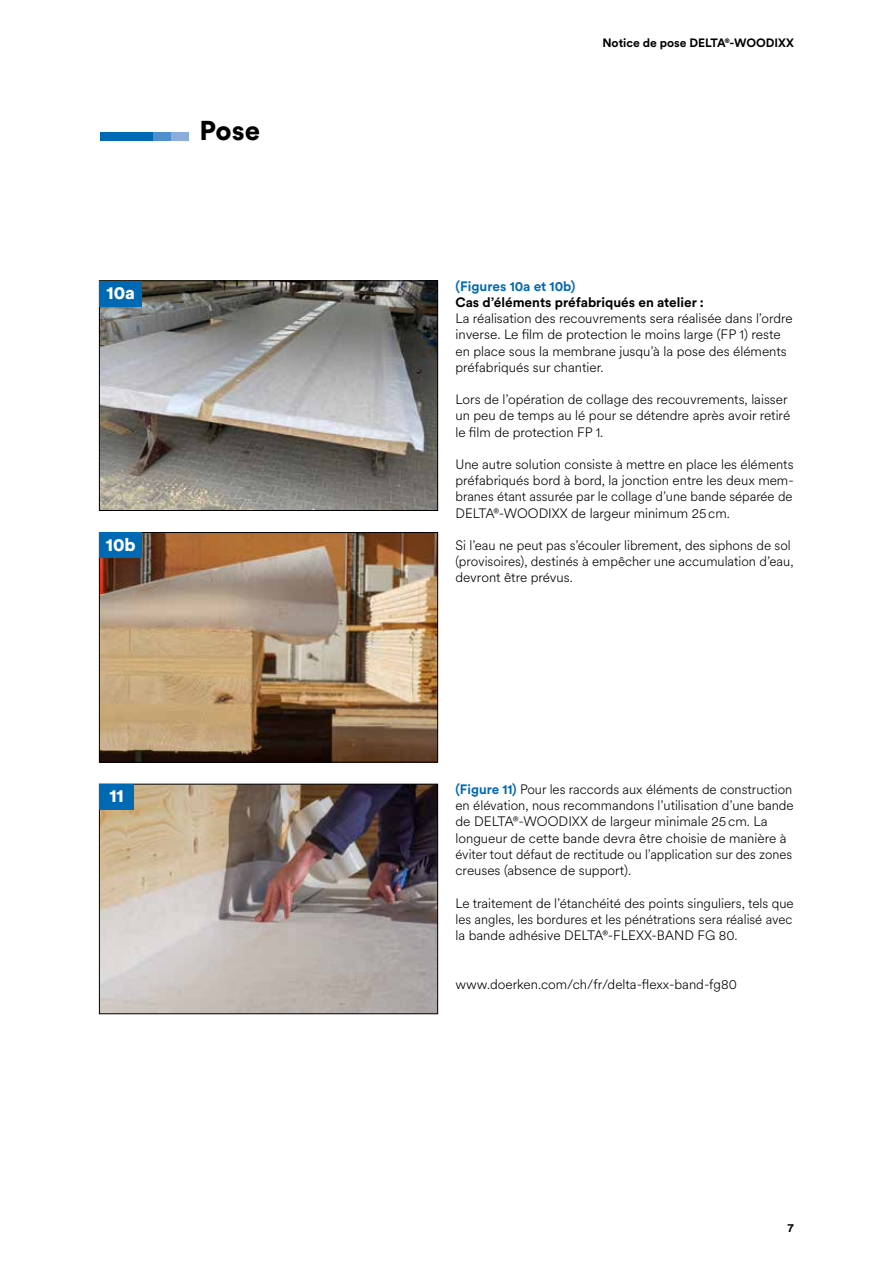
<style>
.page{position:relative;width:893px;height:1263px;background:#fff}
.page>*{position:absolute;margin:0;border:0;box-sizing:border-box;transform-origin:0 0}
.t1{font:900 27px "Circular XX";color:#000}
.t2{font:900 18px "Circular XX";color:#fff}
.t3{font:300 13.5px/16.2px "Circular XX";color:#000}
.t4{font:700 13.5px "Circular XX";color:#000}
.t5{font:700 13.5px "Circular XX";color:#0069b4}
.t6{font:700 12px "Circular XX";color:#000}
.s1{font-weight:700;color:#0069b4}
</style>
<div class="page">
<img style="left:101px;top:283px;width:335px;height:226px">
<div style="left:99px;top:281px;width:339px;height:230px;border:1px solid #000"></div>
<img style="left:101px;top:534px;width:335px;height:226px">
<div style="left:99px;top:532px;width:339px;height:230px;border:1px solid #000"></div>
<img style="left:101px;top:786px;width:335px;height:226px">
<div style="left:99px;top:784px;width:339px;height:230px;border:1px solid #000"></div>
<div style="left:100px;top:132px;width:53px;height:8px;background:#0069b4"></div>
<div style="left:153px;top:132px;width:18px;height:8px;background:#4f8fcd"></div>
<div style="left:171px;top:132px;width:17px;height:8px;background:#8baddc"></div>
<div style="left:100px;top:281px;width:42px;height:25px;background:#0069b4"></div>
<div style="left:100px;top:533px;width:42px;height:25px;background:#0069b4"></div>
<div style="left:100px;top:784px;width:34px;height:26px;background:#0069b4"></div>
<h2 class="t2" style="left:107px;top:280px;width:30px">10a</h2>
<h1 class="t1" style="left:200px;top:112px;width:62px">Pose</h1>
<h2 class="t2" style="left:106px;top:532px;width:31px">10b</h2>
<p class="t6" style="left:602px;top:34px;width:193px">Notice de pose DELTA®-WOODIXX</p>
<p class="t5" style="left:455px;top:277px;width:121px">(Figures 10a et 10b)</p>
<p class="t4" style="left:455px;top:293px;width:250px">Cas d’éléments préfabriqués en atelier :</p>
<p class="t3" style="left:455px;top:310px;width:339px">La réalisation des recouvrements sera réalisée dans l’ordre inverse. Le film de protection le moins large (FP 1) reste en place sous la membrane jusqu’à la pose des éléments préfabriqués sur chantier.</p>
<p class="t3" style="left:455px;top:391px;width:336px">Lors de l’opération de collage des recouvrements, laisser un peu de temps au lé pour se détendre après avoir retiré le film de protection FP 1.</p>
<p class="t3" style="left:455px;top:456px;width:340px;text-align:justify">Une autre solution consiste à mettre en place les éléments préfabriqués bord à bord, la jonction entre les deux mem&shy;branes étant assurée par le collage d’une bande séparée de DELTA®-WOODIXX de largeur minimum 25cm.</p>
<p class="t3" style="left:455px;top:537px;width:340px">Si l’eau ne peut pas s’écouler librement, des siphons de sol (provisoires), destinés à empêcher une accumulation d’eau, devront être prévus.</p>
<h2 class="t2" style="left:109px;top:783px;width:16px">11</h2>
<p class="t3" style="left:455px;top:781px;width:340px"><span class="s1">(Figure 11)</span> Pour les raccords aux éléments de construction en élévation, nous recommandons l’utilisation d’une bande de DELTA®-WOODIXX de largeur minimale 25cm. La longueur de cette bande devra être choisie de manière à éviter tout défaut de rectitude ou l’application sur des zones creuses (absence de support).</p>
<p class="t3" style="left:455px;top:894px;width:340px;text-align:justify">Le traitement de l’étanchéité des points singuliers, tels que les angles, les bordures et les pénétrations sera réalisé avec la bande adhésive DELTA®-FLEXX-BAND FG 80.</p>
<p class="t3" style="left:455px;top:975px;width:283px">www.doerken.com/ch/fr/delta-flexx-band-fg80</p>
<p class="t6" style="left:787px;top:1219px;width:8px">7</p>
</div>
